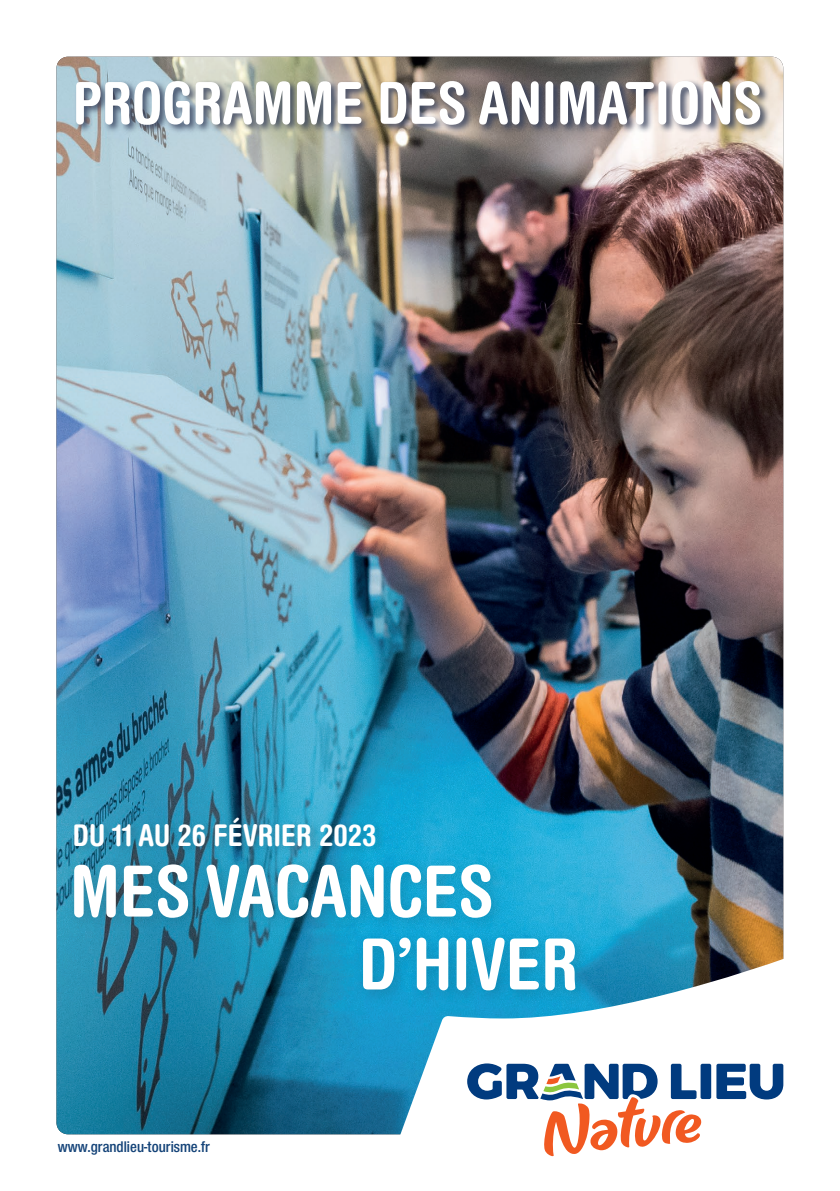
<style>
.page{position:relative;width:840px;height:1191px;background:#fff}
.page>*{position:absolute;margin:0;border:0;box-sizing:border-box;transform-origin:0 0}
.t1{font:700 condensed 70.8px/72.8px "Helvetica Rounded LT Std";color:#fff}
.t2{font:700 condensed 58px "Helvetica Rounded LT Std";color:#fff}
.t3{font:700 condensed 30px "Helvetica Rounded LT Std";color:#fff}
.t4{font:16px "Nimbus San Nov Con Sem Bol";color:#144378}
</style>
<div class="page">
<img style="left:56px;top:57px;width:726px;height:1077px">
<svg style="left:396px;top:943px;width:388px;height:214px"></svg>
<div style="left:700px;top:1063px;width:10px;height:36px;background:#013b7f;border-radius:2px"></div>
<svg style="left:716px;top:1063px;width:66px;height:36px"></svg>
<svg style="left:467px;top:1063px;width:234px;height:93px"></svg>
<div style="left:66px;top:857px;width:524px;height:149px;background:#231f20;opacity:.18"></div>
<div style="left:73px;top:814px;width:314px;height:41px;background:#231f20;opacity:.17"></div>
<div style="left:74px;top:79px;width:695px;height:55px;background:#35405c;opacity:.86"></div>
<h2 class="t2" style="left:73px;top:68px;width:690px">PROGRAMME DES ANIMATIONS</h2>
<h3 class="t3" style="left:73px;top:817px;width:305px">DU 11 AU 26 FÉVRIER 2023</h3>
<h1 class="t1" style="left:359px;top:853px;width:220px;text-indent:-289px">MES VACANCES<br>D’HIVER</h1>
<p class="t4" style="left:58px;top:1137px;width:153px">www.grandlieu-tourisme.fr</p>
</div>
